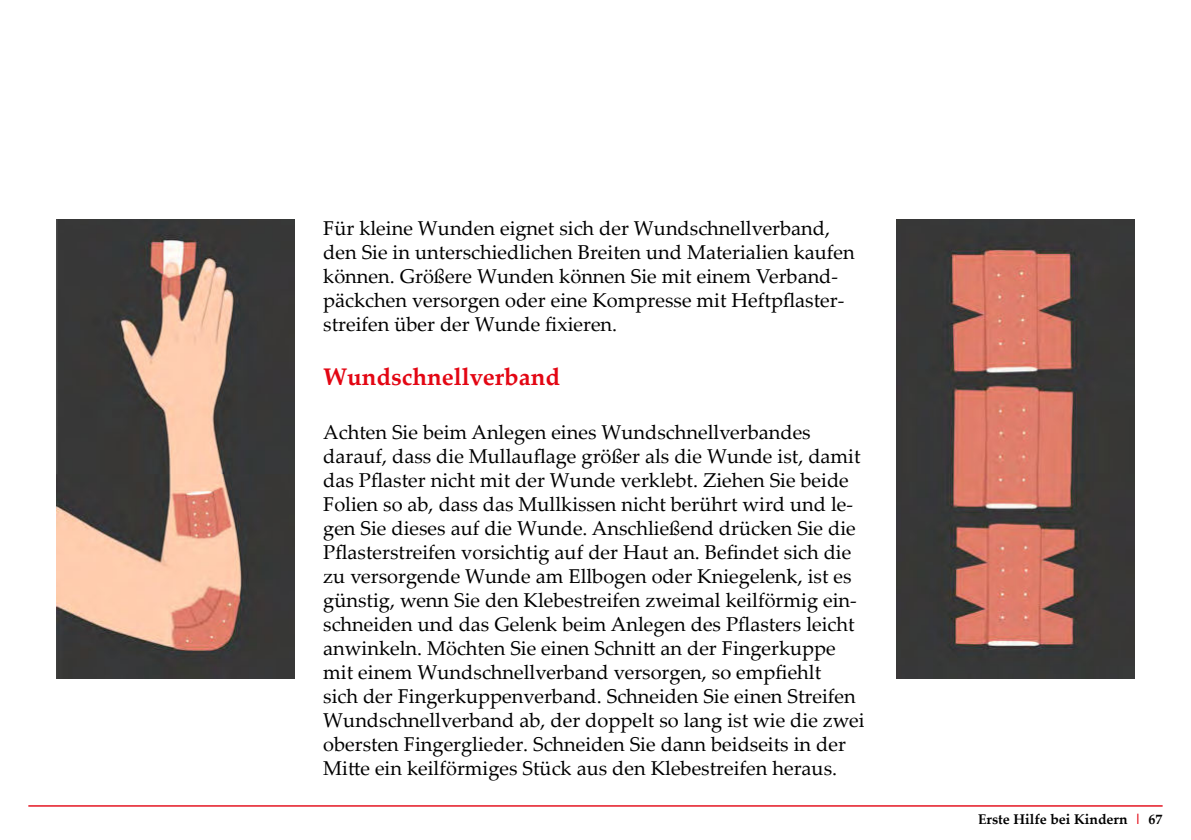
<style>
.page{position:relative;width:1191px;height:840px;background:#fff}
.page>*{position:absolute;margin:0;border:0;box-sizing:border-box;transform-origin:0 0}
.t1{font:700 24px "Palatino Linotype";color:#e30613}
.t2{font:20px/24px "Palatino Linotype";color:#000}
.t3{font:700 14px "Palatino Linotype";color:#000}
.s1{color:#e30613}
</style>
<div class="page">
<hr style="left:28px;top:804px;width:1134px;height:2px;background:#e30613">
<img style="left:57px;top:220px;width:238px;height:457px">
<img style="left:896px;top:220px;width:238px;height:457px">
<p class="t2" style="left:323px;top:216px;width:533px">Für kleine Wunden eignet sich der Wundschnellverband, den Sie in unterschiedlichen Breiten und Materialien kaufen können. Größere Wunden können Sie mit einem Verband&shy;päckchen versorgen oder eine Kompresse mit Heftpflaster&shy;streifen über der Wunde fixieren.</p>
<p class="t1" style="left:323px;top:362px;width:238px">Wundschnellverband</p>
<p class="t2" style="left:323px;top:420px;width:543px">Achten Sie beim Anlegen eines Wundschnellverbandes darauf, dass die Mullauflage größer als die Wunde ist, damit das Pflaster nicht mit der Wunde verklebt. Ziehen Sie beide Folien so ab, dass das Mullkissen nicht berührt wird und le&shy;gen Sie dieses auf die Wunde. Anschließend drücken Sie die Pflasterstreifen vorsichtig auf der Haut an. Befindet sich die zu versorgende Wunde am Ellbogen oder Kniegelenk, ist es günstig, wenn Sie den Klebestreifen zweimal keilförmig ein&shy;schneiden und das Gelenk beim Anlegen des Pflasters leicht anwinkeln. Möchten Sie einen Schnitt an der Fingerkuppe mit einem Wundschnellverband versorgen, so empfiehlt<br>sich der Fingerkuppenverband. Schneiden Sie einen Streifen Wundschnellverband ab, der doppelt so lang ist wie die zwei obersten Fingerglieder. Schneiden Sie dann beidseits in der Mitte ein keilförmiges Stück aus den Klebestreifen heraus.</p>
<p class="t3" style="left:978px;top:811px;width:186px">Erste Hilfe bei Kindern <span class="s1">|</span> 67</p>
</div>
